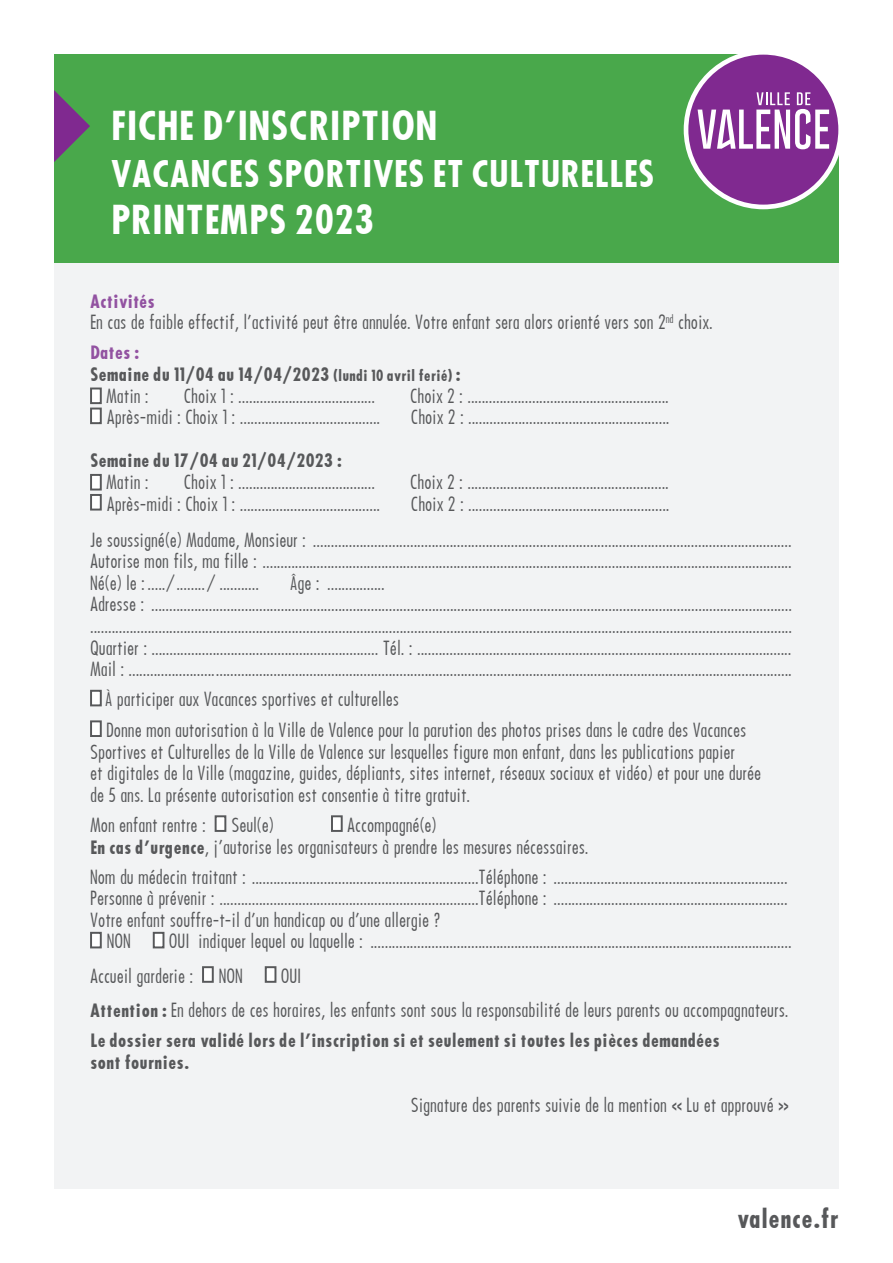
<style>
.page{position:relative;width:893px;height:1263px;background:#fff}
.page>*{position:absolute;margin:0;border:0;box-sizing:border-box;transform-origin:0 0}
.t1{font:700 39px "Futura Cond";color:#fff}
.t2{font:700 36px "Futura Cond";color:#fff}
.t3{font:700 25.5px "Futura Cond";color:#57585a}
.t4{font:500 18px/21.6px "Futura Cond";color:#57585a}
.t5{font:700 18px/21.6px "Futura Cond";color:#57585a}
.t6{font:700 18px "Futura Cond";color:#9252a1}
.s1{font-size:15px}
.s2{font-weight:500}
.s3{font-family:"Agency FB";font-weight:400}
.s4{font-weight:700}
</style>
<div class="page">
<div style="left:54px;top:54px;width:785px;height:209px;background:#49a84b"></div>
<div style="left:54px;top:263px;width:785px;height:925px;background:#f2f3f4"></div>
<svg style="left:54px;top:90px;width:36px;height:72px"></svg>
<svg style="left:684px;top:54px;width:155px;height:155px;background:#946b9e"></svg>
<div style="left:90px;top:387px;width:12px;height:17px;background:#fff;border:2px solid #57585a"></div>
<div style="left:90px;top:408px;width:12px;height:16px;background:#fff;border:2px solid #57585a"></div>
<div style="left:90px;top:474px;width:12px;height:16px;background:#fff;border:2px solid #57585a"></div>
<div style="left:90px;top:494px;width:12px;height:16px;background:#fff;border:2px solid #57585a"></div>
<div style="left:90px;top:690px;width:12px;height:16px;background:#fff;border:2px solid #57585a"></div>
<div style="left:90px;top:720px;width:12px;height:17px;background:#fff;border:2px solid #57585a"></div>
<div style="left:215px;top:815px;width:11px;height:17px;background:#fff;border:2px solid #57585a"></div>
<div style="left:331px;top:815px;width:12px;height:17px;background:#fff;border:2px solid #57585a"></div>
<div style="left:90px;top:932px;width:12px;height:16px;background:#fff;border:2px solid #57585a"></div>
<div style="left:153px;top:932px;width:11px;height:16px;background:#fff;border:2px solid #57585a"></div>
<div style="left:202px;top:966px;width:12px;height:17px;background:#fff;border:2px solid #57585a"></div>
<div style="left:265px;top:966px;width:11px;height:17px;background:#fff;border:2px solid #57585a"></div>
<p class="t1" style="left:111px;top:101px;width:328px">FICHE D’INSCRIPTION</p>
<p class="t2" style="left:111px;top:150px;width:546px">VACANCES SPORTIVES ET CULTURELLES</p>
<p class="t1" style="left:111px;top:194px;width:265px">PRINTEMPS 2023</p>
<p class="t6" style="left:90px;top:289px;width:66px">Activités</p>
<p class="t4" style="left:90px;top:312px;width:624px">En cas de faible effectif, l’activité peut être annulée. Votre enfant sera alors orienté vers son 2<sup>nd</sup> choix.</p>
<p class="t6" style="left:90px;top:341px;width:51px">Dates :</p>
<p class="t5" style="left:90px;top:364px;width:372px">Semaine du 11/04 au 14/04/2023 <span class="s1">(lundi 10 avril ferié)</span> :</p>
<p class="t4" style="left:106px;top:385px;width:44px">Matin :</p>
<p class="t4" style="left:184px;top:385px;width:193px">Choix 1 : ......................................</p>
<p class="t4" style="left:410px;top:385px;width:260px">Choix 2 : ........................................................</p>
<p class="t4" style="left:107px;top:406px;width:275px">Après-midi : Choix 1 : .......................................</p>
<p class="t4" style="left:411px;top:406px;width:260px">Choix 2 : ........................................................</p>
<p class="t5" style="left:106px;top:450px;width:237px;text-indent:-16px">Semaine du 17/04 au 21/04/2023 :<br><span class="s2">Matin :</span></p>
<p class="t4" style="left:184px;top:471px;width:193px">Choix 1 : ......................................</p>
<p class="t4" style="left:410px;top:471px;width:260px">Choix 2 : ........................................................</p>
<p class="t4" style="left:107px;top:493px;width:275px">Après-midi : Choix 1 : .......................................</p>
<p class="t4" style="left:411px;top:493px;width:260px">Choix 2 : ........................................................</p>
<p class="t4" style="left:90px;top:529px;width:703px">Je soussigné(e) Madame, Monsieur : .....................................................................................................................................</p>
<p class="t4" style="left:90px;top:551px;width:703px">Autorise mon fils, ma fille : ...................................................................................................................................................</p>
<p class="t4" style="left:90px;top:572px;width:170px">Né(e) le : ...../......../ ...........</p>
<p class="t4" style="left:290px;top:572px;width:96px"><span class="s3">Â</span>ge : ................</p>
<p class="t4" style="left:90px;top:594px;width:704px;text-align:justify">Adresse : .................................................................................................................................................................................. ...................................................................................................................................................................................................<br>Quartier : ............................................................... Tél. : ........................................................................................................<br>Mail : ........................................................................................................................................................................................</p>
<p class="t4" style="left:105px;top:689px;width:295px"><span class="s3">À</span> participer aux Vacances sportives et culturelles</p>
<p class="t4" style="left:90px;top:719px;width:673px;text-indent:16px">Donne mon autorisation à la Ville de Valence pour la parution des photos prises dans le cadre des Vacances Sportives et Culturelles de la Ville de Valence sur lesquelles figure mon enfant, dans les publications papier<br>et digitales de la Ville (magazine, guides, dépliants, sites internet, réseaux sociaux et vidéo) et pour une durée de 5 ans. La présente autorisation est consentie à titre gratuit.</p>
<p class="t4" style="left:90px;top:814px;width:117px">Mon enfant rentre :</p>
<p class="t4" style="left:231px;top:814px;width:44px">Seul(e)</p>
<p class="t4" style="left:90px;top:814px;width:500px;text-indent:257px">Accompagné(e)<br><span class="s4">En cas d’urgence</span>, j’autorise les organisateurs à prendre les mesures nécessaires.</p>
<p class="t4" style="left:90px;top:866px;width:699px">Nom du médecin traitant : ...............................................................Téléphone : .................................................................</p>
<p class="t4" style="left:90px;top:887px;width:699px">Personne à prévenir : ........................................................................Téléphone : .................................................................</p>
<p class="t4" style="left:90px;top:909px;width:352px">Votre enfant souffre-t-il d’un handicap ou d’une allergie ?</p>
<p class="t4" style="left:107px;top:931px;width:25px">NON</p>
<p class="t4" style="left:169px;top:931px;width:624px">OUI indiquer lequel ou laquelle : .....................................................................................................................</p>
<p class="t4" style="left:90px;top:965px;width:105px">Accueil garderie :</p>
<p class="t4" style="left:219px;top:965px;width:25px">NON</p>
<p class="t4" style="left:281px;top:965px;width:22px">OUI</p>
<p class="t4" style="left:90px;top:999px;width:700px"><span class="s4">Attention :</span> En dehors de ces horaires, les enfants sont sous la responsabilité de leurs parents ou accompagnateurs.</p>
<p class="t5" style="left:90px;top:1030px;width:631px">Le dossier sera validé lors de l’inscription si et seulement si toutes les pièces demandées sont fournies.</p>
<p class="t4" style="left:411px;top:1094px;width:380px">Signature des parents suivie de la mention « Lu et approuvé »</p>
<p class="t3" style="left:737px;top:1202px;width:104px">valence.fr</p>
</div>
